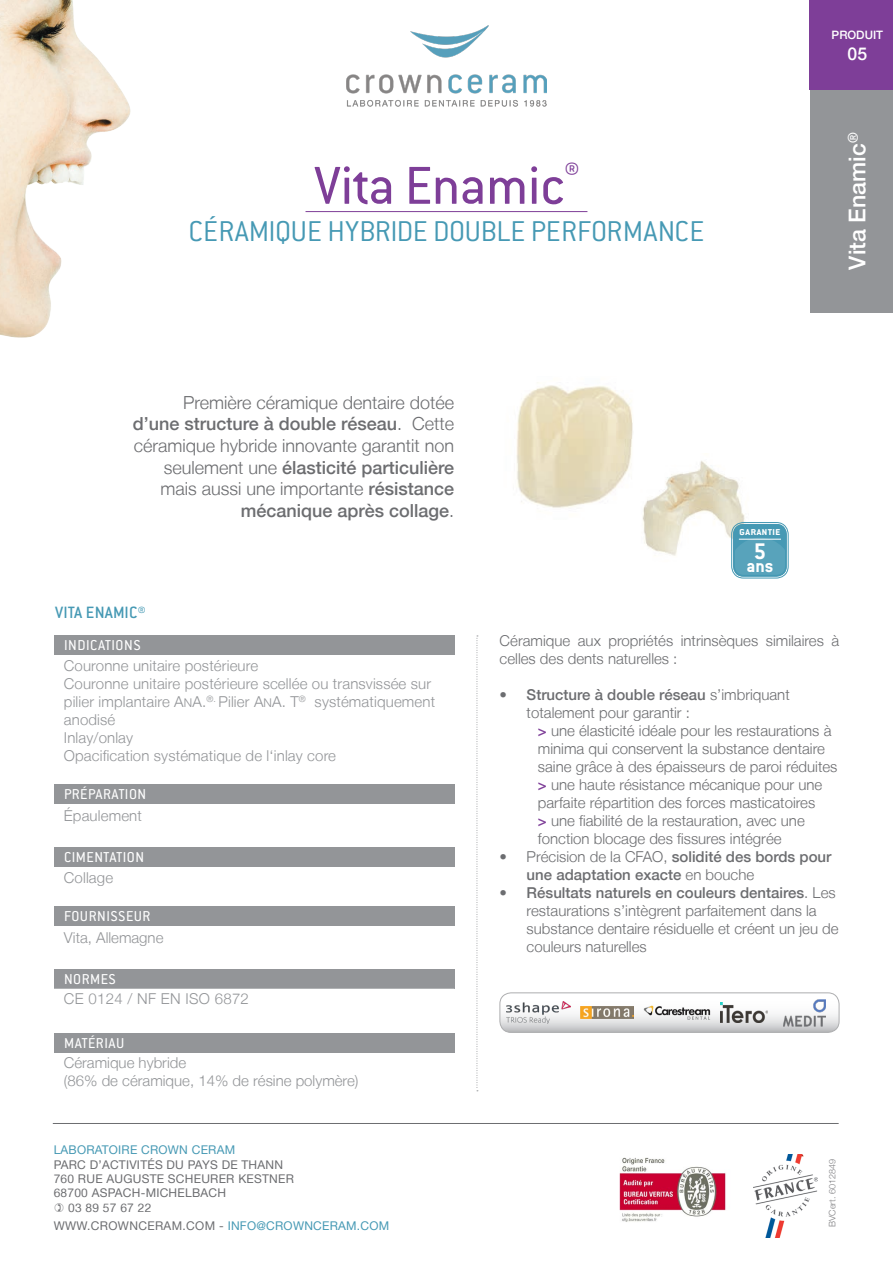
<style>
.page{position:relative;width:893px;height:1263px;background:#fff}
.page>*{position:absolute;margin:0;border:0;box-sizing:border-box;transform-origin:0 0}
.t1{font:58.5px "Conduit ITC";color:#7e3e98}
.TXT_courant_-justifC{font:31.5px "Conduit ITC Light";letter-spacing:-.005em;color:#4699b4}
.t2{font:27px "Conduit ITC";color:#fff}
.t3{font:700 24.9px "Conduit ITC";color:#fff}
.t4{font:500 23.1px "Helvetica Neue LT";color:#fff}
.t5{font:700 19.35px "Conduit ITC";color:#fff}
.t6{font:300 18px/21.6px "Helvetica Neue LT";color:#6c6d70;text-align:right}
.t7{font:18px "Conduit ITC Medium";letter-spacing:.015em;color:#4699b4}
.t8{font:500 17.55px "Helvetica Neue LT";color:#fff}
.TITRE_TAB_blanc{font:15.75px "Conduit ITC";letter-spacing:.035em;color:#fff}
.t9{font:300 15px/18px "Helvetica Neue LT";color:#6c6d70}
.TXT_TAB{font:300 15px/18px "Helvetica Neue LT";letter-spacing:.01em;color:#939598}
.t10{font:500 15px/18px "Helvetica Neue LT";color:#6c6d70}
.TITRE_TAB_blanc-2{font:300 15px "Helvetica Neue LT";letter-spacing:.02em;color:#939598}
.t11{font:12px/14.4px "Helvetica Neue LT";letter-spacing:.02em;color:#6c6d70}
.t12{font:700 11.85px "Conduit ITC";color:#fff}
.t13{font:500 11.55px "Helvetica Neue LT";color:#fff}
.taquet{font:300 9px "Helvetica Neue LT";color:#808083}
.s1{font-weight:500}
.s2{font-size:19.5px}
.s3{font-size:12px}
.s4{color:#4699b4}
.s5{font-weight:500;color:#7e3e98}
.s6{font-weight:300}
</style>
<div class="page">
<img style="left:0;top:0;width:131px;height:338px">
<hr style="left:306px;top:211px;width:281px;height:1px;background:#7e3e98">
<img style="left:347px;top:26px;width:200px;height:80px">
<div style="left:809px;top:0;width:84px;height:89px;background:#7e3e98"></div>
<div style="left:810px;top:90px;width:83px;height:222px;background:#939598"></div>
<svg style="left:477px;top:636px;width:1px;height:455px"></svg>
<div style="left:54px;top:636px;width:400px;height:19px;background:#939598"></div>
<div style="left:54px;top:784px;width:400px;height:20px;background:#939598"></div>
<div style="left:54px;top:847px;width:400px;height:20px;background:#939598"></div>
<div style="left:54px;top:906px;width:400px;height:19px;background:#939598"></div>
<div style="left:54px;top:969px;width:400px;height:20px;background:#939598"></div>
<svg style="left:54px;top:1052px;width:400px;height:1px"></svg>
<div style="left:54px;top:1033px;width:400px;height:19px;background:#939598"></div>
<img style="left:642px;top:460px;width:103px;height:96px">
<img style="left:516px;top:385px;width:117px;height:123px">
<div style="left:733px;top:524px;width:54px;height:53px;background:#4699b4;border-radius:10px"></div>
<svg style="left:733px;top:538px;width:54px;height:39px;background:#59a3bb"></svg>
<div style="left:731px;top:522px;width:57px;height:56px;border:1px solid #4699b4;border-radius:12px"></div>
<div style="left:733px;top:524px;width:54px;height:53px;border:2px solid #4699b4;border-radius:10px"></div>
<hr style="left:739px;top:539px;width:42px;height:1px;background:#fff">
<img style="left:619px;top:1157px;width:107px;height:65px">
<hr style="left:53px;top:1123px;width:786px;height:1px;background:#6c6d70">
<img style="left:753px;top:1155px;width:64px;height:83px">
<svg style="left:500px;top:993px;width:339px;height:39px"></svg>
<div style="left:500px;top:992px;width:339px;height:41px;border:1px solid #6c6d70;border-radius:11px"></div>
<img style="left:643px;top:999px;width:67px;height:27px">
<img style="left:580px;top:1006px;width:53px;height:13px">
<img style="left:507px;top:1001px;width:63px;height:23px">
<img style="left:720px;top:1003px;width:47px;height:19px">
<img style="left:783px;top:999px;width:42px;height:27px">
<p class="t1" style="left:314px;top:150px;width:266px">Vita Enamic<sup>®</sup></p>
<p class="TXT_courant_-justifC" style="left:189px;top:212px;width:517px">CÉRAMIQUE HYBRIDE DOUBLE PERFORMANCE</p>
<p class="t6" style="left:133px;top:391px;width:323px">Première céramique dentaire dotée <span class="s1">d’une structure à double réseau</span>. Cette céramique hybride innovante garantit non seulement une <span class="s1">élasticité particulière </span>mais aussi une importante <span class="s1">résistance mécanique après collage</span>.</p>
<p class="t7" style="left:55px;top:602px;width:92px">VITA ENAMIC®</p>
<p class="t12" style="left:739px;top:524px;width:43px">garantie</p>
<p class="t3" style="left:754px;top:536px;width:14px">5</p>
<p class="t5" style="left:746px;top:554px;width:29px">ans</p>
<p class="t13" style="left:832px;top:28px;width:53px">PRODUIT</p>
<p class="t8" style="left:848px;top:43px;width:21px">05</p>
<p class="t4" style="left:843px;top:270px;width:139px;rotate:-90deg">Vita Enamic<sup>®</sup></p>
<h3 class="t2" style="left:834px;top:230px;width:70px;rotate:-91deg">E m. ax<span class="s2">®</span></h3>
<p class="TITRE_TAB_blanc" style="left:64px;top:636px;width:78px">INDICATIONS</p>
<p class="TXT_TAB" style="left:64px;top:656px;width:196px">Couronne unitaire postérieure</p>
<p class="TXT_TAB" style="left:64px;top:674px;width:373px">Couronne unitaire postérieure scellée ou transvissée sur pilier implantaire A<span class="s3">N</span>A.<sup>®.</sup> Pilier A<span class="s3">N</span>A. T<sup>®</sup> systématiquement anodisé</p>
<p class="TXT_TAB" style="left:64px;top:728px;width:71px">Inlay/onlay</p>
<p class="TXT_TAB" style="left:64px;top:746px;width:274px">Opacification systématique de l‘inlay core</p>
<p class="TITRE_TAB_blanc" style="left:64px;top:784px;width:84px">PRÉPARATION</p>
<p class="TXT_TAB" style="left:64px;top:807px;width:80px">Épaulement</p>
<p class="TITRE_TAB_blanc" style="left:64px;top:848px;width:82px">CIMENTATION</p>
<p class="TXT_TAB" style="left:64px;top:868px;width:51px">Collage</p>
<p class="TITRE_TAB_blanc" style="left:64px;top:906px;width:88px">FOURNISSEUR</p>
<p class="TXT_TAB" style="left:64px;top:928px;width:101px">Vita, Allemagne</p>
<p class="TITRE_TAB_blanc" style="left:64px;top:969px;width:54px">NORMES</p>
<p class="TITRE_TAB_blanc-2" style="left:64px;top:990px;width:187px">CE 0124 / NF EN ISO 6872</p>
<p class="TITRE_TAB_blanc" style="left:64px;top:1033px;width:62px">MATÉRIAU</p>
<p class="TXT_TAB" style="left:64px;top:1053px;width:124px">Céramique hybride</p>
<p class="TXT_TAB" style="left:64px;top:1071px;width:296px">(86% de céramique, 14% de résine polymère)</p>
<p class="t11" style="left:54px;top:1142px;width:231px"><span class="s4">LABORATOIRE CROWN CERAM<br></span>PARC D’ACTIVITÉS DU PAYS DE THANN</p>
<p class="t11" style="left:54px;top:1171px;width:242px">760 RUE AUGUSTE SCHEURER KESTNER</p>
<p class="t11" style="left:54px;top:1186px;width:174px">68700 ASPACH-MICHELBACH</p>
<p class="t11" style="left:68px;top:1200px;width:85px">03 89 57 67 22</p>
<p class="t11" style="left:54px;top:1219px;width:337px">WWW.CROWNCERAM.COM - <span class="s4">INFO@CROWNCERAM.COM</span></p>
<p class="t9" style="left:500px;top:632px;width:341px">Céramique aux propriétés intrinsèques similaires à celles des dents naturelles :</p>
<p class="t9" style="left:527px;top:686px;width:265px;text-indent:-27px"><span class="s1">• Structure à double réseau</span> s’imbriquant totalement pour garantir :</p>
<p class="t9" style="left:538px;top:722px;width:301px"><span class="s5">&gt;</span> une élasticité idéale pour les restaurations à minima qui conservent la substance dentaire saine grâce à des épaisseurs de paroi réduites</p>
<p class="t9" style="left:538px;top:776px;width:286px"><span class="s5">&gt;</span> une haute résistance mécanique pour une parfaite répartition des forces masticatoires</p>
<p class="t9" style="left:538px;top:812px;width:268px"><span class="s5">&gt;</span> une fiabilité de la restauration, avec une fonction blocage des fissures intégrée</p>
<p class="t10" style="left:527px;top:848px;width:306px;text-indent:-27px"><span class="s6">• Précision de la CFAO,</span> solidité des bords pour une adaptation exacte <span class="s6">en bouche</span></p>
<p class="t9" style="left:527px;top:884px;width:314px;text-indent:-27px"><span class="s1">• Résultats naturels en couleurs dentaires</span>. Les restaurations s’intègrent parfaitement dans la substance dentaire résiduelle et créent un jeu de couleurs naturelles</p>
<p class="taquet" style="left:827px;top:1227px;width:69px;rotate:-90deg">BVCert. 6012849</p>
</div>
